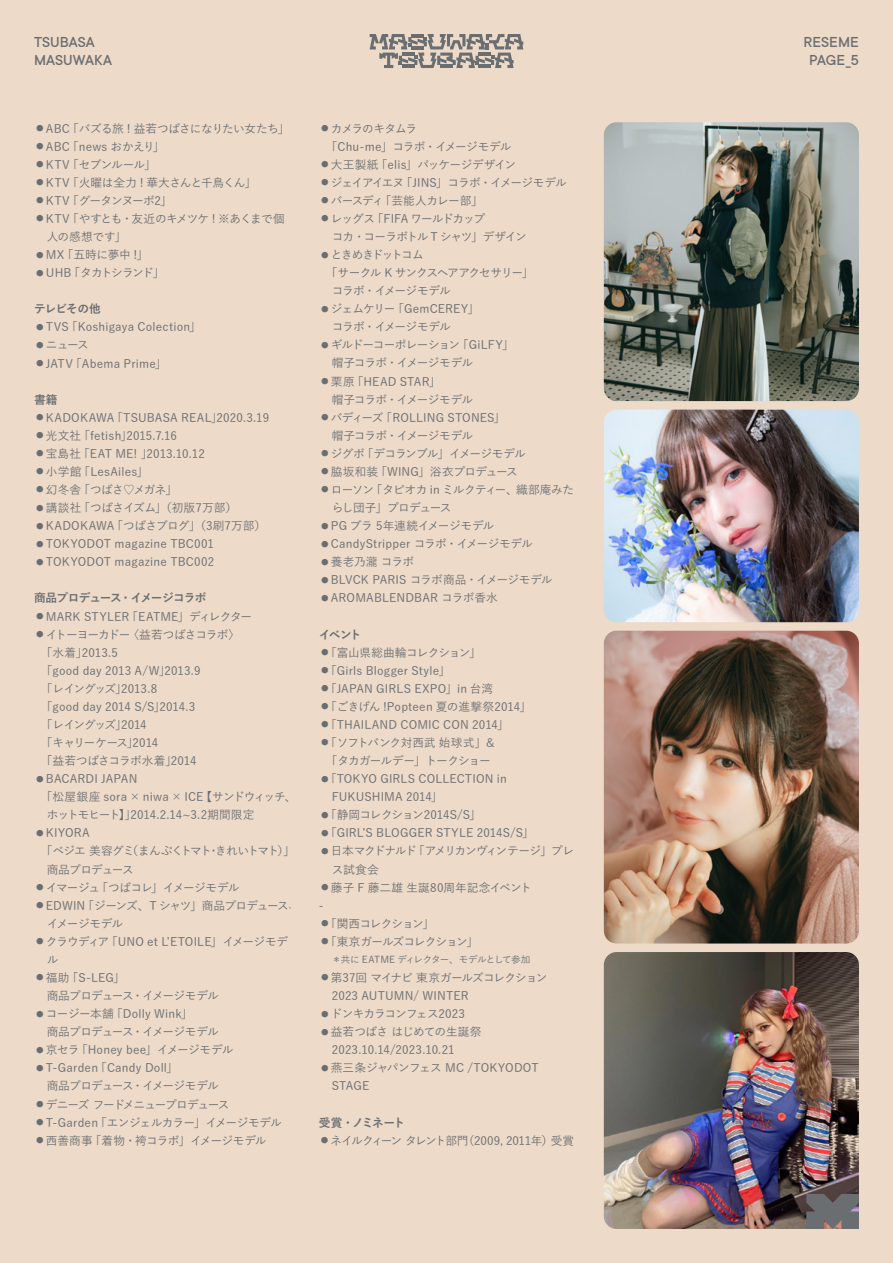
<style>
.page{position:relative;width:893px;height:1263px;background:#eddac9}
.page>*{position:absolute;margin:0;border:0;box-sizing:border-box;transform-origin:0 0}
.t1{font:500 15.9px/18px "TT Commons";color:#6a6e71}
.t2{font:500 11.7px/18px "Yu Go";letter-spacing:-.02em;color:#6a6e71}
.t3{font:500 11.7px "Yu Go";letter-spacing:.015em;color:#6a6e71}
.t4{font:500 11.7px/18px "Yu Go";letter-spacing:-.065em;color:#6a6e71}
.t5{font:500 11.7px/18px "Yu Go";letter-spacing:.005em;color:#6a6e71}
.t6{font:500 11.7px/18px "Yu Go";letter-spacing:-.09em;color:#6a6e71}
.t7{font:500 11.7px/18px "Yu Go";letter-spacing:-.07em;color:#6a6e71}
.t8{font:500 11.7px/18px "Yu Go";letter-spacing:.01em;color:#6a6e71}
.t9{font:500 11.7px/18px "Yu Go";letter-spacing:-.045em;color:#6a6e71}
.t10{font:500 11.7px/18px "Yu Go";letter-spacing:-.055em;color:#6a6e71}
.t11{font:500 11.7px "Yu Go";letter-spacing:-.05em;color:#6a6e71}
.t12{font:500 11.7px "Yu Go";letter-spacing:.02em;color:#6a6e71}
.t13{font:500 11.7px "Yu Go";letter-spacing:-.04em;color:#6a6e71}
.t14{font:700 11.7px "Yu Go";letter-spacing:-.07em;color:#6a6e71}
.t15{font:500 11.7px "Yu Go";letter-spacing:-.1em;color:#6a6e71}
.t16{font:500 11.7px "Yu Go";letter-spacing:-.095em;color:#6a6e71}
.t17{font:500 11.7px "Yu Go";letter-spacing:-.08em;color:#6a6e71}
.t18{font:500 11.7px "Yu Go";color:#6a6e71}
.t19{font:500 11.7px "Yu Go";letter-spacing:-.085em;color:#6a6e71}
.t20{font:500 11.7px "Yu Go";letter-spacing:-.11em;color:#6a6e71}
.t21{font:500 11.7px "Yu Go";letter-spacing:-.075em;color:#6a6e71}
.t22{font:500 11.7px "Yu Go";letter-spacing:-.14em;color:#6a6e71}
.t23{font:500 9.6px "Yu Go";letter-spacing:-.05em;color:#6a6e71}
.s1{font-size:7.65px}
</style>
<div class="page">
<svg style="left:370px;top:34px;width:153px;height:34px"></svg>
<img style="left:604px;top:410px;width:255px;height:212px">
<img style="left:604px;top:631px;width:255px;height:312px">
<img style="left:604px;top:952px;width:255px;height:277px">
<img style="left:604px;top:122px;width:255px;height:279px">
<svg style="left:806px;top:1194px;width:53px;height:35px;background:#6c6b6e"></svg>
<h1 class="t1" style="left:34px;top:33px;width:79px">TSUBASA<br>MASUWAKA</h1>
<h1 class="t1" style="left:803px;top:33px;width:57px;text-align:center">RESEME<br>PAGE_5</h1>
<p class="t11" style="left:36px;top:117px;width:255px"><span class="s1">●</span> ABC「バズる旅 ! 益若つばさになりたい女たち」</p>
<p class="t3" style="left:36px;top:135px;width:130px"><span class="s1">●</span> ABC「news おかえり」</p>
<p class="t2" style="left:36px;top:154px;width:121px"><span class="s1">●</span> KTV「セブンルール」</p>
<p class="t2" style="left:36px;top:172px;width:221px"><span class="s1">●</span> KTV「火曜は全力 ! 華大さんと千鳥くん」</p>
<p class="t4" style="left:36px;top:190px;width:137px"><span class="s1">●</span> KTV「グータンヌーボ2」</p>
<p class="t2" style="left:47px;top:208px;width:240px;text-indent:-11px"><span class="s1">●</span> KTV「やすとも・友近のキメツケ ! ※あくまで個人の感想です」</p>
<p class="t2" style="left:36px;top:244px;width:113px"><span class="s1">●</span> MX「五時に夢中 !」</p>
<p class="t15" style="left:36px;top:262px;width:130px"><span class="s1">●</span> UHB「タカトシランド」</p>
<p class="t14" style="left:34px;top:302px;width:68px">テレビその他</p>
<p class="t3" style="left:36px;top:316px;width:166px"><span class="s1">●</span> TVS「Koshigaya Colection」</p>
<p class="t2" style="left:36px;top:335px;width:54px"><span class="s1">●</span> ニュース</p>
<p class="t12" style="left:36px;top:352px;width:132px"><span class="s1">●</span> JATV「Abema Prime」</p>
<p class="t14" style="left:34px;top:393px;width:25px">書籍</p>
<p class="t3" style="left:36px;top:407px;width:235px"><span class="s1">●</span> KADOKAWA「TSUBASA REAL」2020.3.19</p>
<p class="t3" style="left:36px;top:425px;width:142px"><span class="s1">●</span> 光文社「fetish」2015.7.16</p>
<p class="t5" style="left:36px;top:443px;width:170px"><span class="s1">●</span> 宝島社「EAT ME! 」2013.10.12</p>
<p class="t12" style="left:36px;top:461px;width:114px"><span class="s1">●</span> 小学館「LesAiles」</p>
<p class="t11" style="left:36px;top:479px;width:142px"><span class="s1">●</span> 幻冬舎「つばさ♡メガネ」</p>
<p class="t18" style="left:36px;top:497px;width:203px"><span class="s1">●</span> 講談社「つばさイズム」（初版7万部）</p>
<p class="t5" style="left:36px;top:515px;width:232px"><span class="s1">●</span> KADOKAWA「つばさブログ」（3刷7万部）</p>
<p class="t3" style="left:36px;top:533px;width:179px"><span class="s1">●</span> TOKYODOT magazine TBC001</p>
<p class="t3" style="left:36px;top:551px;width:180px"><span class="s1">●</span> TOKYODOT magazine TBC002</p>
<p class="t14" style="left:34px;top:591px;width:174px">商品プロデュース・イメージコラボ</p>
<p class="t8" style="left:36px;top:606px;width:218px"><span class="s1">●</span> MARK STYLER「EATME」ディレクター</p>
<p class="t2" style="left:41px;top:624px;width:201px;text-indent:-5px"><span class="s1">●</span> イトーヨーカドー〈益若つばさコラボ〉「水着」2013.5<br>「good day 2013 A/W」2013.9<br>「レイングッズ」2013.8<br>「good day 2014 S/S」2014.3<br>「レイングッズ」2014<br>「キャリーケース」2014<br>「益若つばさコラボ水着」2014</p>
<p class="t3" style="left:36px;top:768px;width:103px"><span class="s1">●</span> BACARDI JAPAN</p>
<p class="t3" style="left:41px;top:786px;width:257px">「松屋銀座 sora × niwa × ICE【サンドウィッチ、</p>
<p class="t2" style="left:47px;top:804px;width:209px">ホットモヒート】」2014.2.14~3.2期間限定</p>
<p class="t2" style="left:36px;top:823px;width:55px"><span class="s1">●</span> KIYORA</p>
<p class="t17" style="left:41px;top:840px;width:256px">「ベジエ 美容グミ（まんぷくトマト・きれいトマト）」</p>
<p class="t4" style="left:47px;top:859px;width:88px">商品プロデュース</p>
<p class="t19" style="left:36px;top:876px;width:205px"><span class="s1">●</span> イマージュ「つばコレ」イメージモデル</p>
<p class="t4" style="left:47px;top:895px;width:251px;text-indent:-11px"><span class="s1">●</span> EDWIN「ジーンズ、T シャツ」商品プロデュース<span class="s1">、</span>イメージモデル</p>
<p class="t2" style="left:47px;top:931px;width:243px;text-indent:-11px"><span class="s1">●</span> クラウディア「UNO et L’ETOILE」イメージモデル</p>
<p class="t10" style="left:47px;top:967px;width:173px;text-indent:-11px"><span class="s1">●</span> 福助「S-LEG」<br>商品プロデュース・イメージモデル</p>
<p class="t9" style="left:47px;top:1003px;width:173px;text-indent:-11px"><span class="s1">●</span> コージー本舗「Dolly Wink」<br>商品プロデュース・イメージモデル</p>
<p class="t2" style="left:36px;top:1039px;width:199px"><span class="s1">●</span> 京セラ「Honey bee」イメージモデル</p>
<p class="t2" style="left:47px;top:1057px;width:173px;text-indent:-11px"><span class="s1">●</span> T-Garden「Candy Doll」<br>商品プロデュース・イメージモデル</p>
<p class="t20" style="left:36px;top:1093px;width:195px"><span class="s1">●</span> デニーズ フードメニュープロデュース</p>
<p class="t9" style="left:36px;top:1112px;width:247px"><span class="s1">●</span> T-Garden「エンジェルカラー」イメージモデル</p>
<p class="t9" style="left:36px;top:1130px;width:232px"><span class="s1">●</span> 西善商事「着物・袴コラボ」イメージモデル</p>
<p class="t4" style="left:326px;top:118px;width:187px;text-indent:-5px"><span class="s1">●</span> カメラのキタムラ<br>「Chu-me」コラボ・イメージモデル</p>
<p class="t2" style="left:321px;top:154px;width:196px"><span class="s1">●</span> 大王製紙「elis」パッケージデザイン</p>
<p class="t6" style="left:321px;top:172px;width:247px"><span class="s1">●</span> ジェイアイエヌ「JINS」コラボ・イメージモデル</p>
<p class="t11" style="left:321px;top:190px;width:163px"><span class="s1">●</span> バースディ「芸能人カレー部」</p>
<p class="t6" style="left:332px;top:208px;width:197px;text-indent:-11px"><span class="s1">●</span> レッグス「FIFA ワールドカップ<br>コカ・コーラボトル T シャツ」デザイン</p>
<p class="t22" style="left:321px;top:244px;width:104px"><span class="s1">●</span> ときめきドットコム</p>
<p class="t15" style="left:326px;top:262px;width:209px">「サークル K サンクスヘアアクセサリー」</p>
<p class="t21" style="left:332px;top:280px;width:121px">コラボ・イメージモデル</p>
<p class="t10" style="left:332px;top:298px;width:149px;text-indent:-11px"><span class="s1">●</span> ジェムケリー「GemCEREY」コラボ・イメージモデル</p>
<p class="t4" style="left:332px;top:335px;width:184px;text-indent:-11px"><span class="s1">●</span> ギルドーコーポレーション「GiLFY」帽子コラボ・イメージモデル</p>
<p class="t2" style="left:332px;top:371px;width:143px;text-indent:-11px"><span class="s1">●</span> 栗原「HEAD STAR」<br>帽子コラボ・イメージモデル</p>
<p class="t2" style="left:332px;top:407px;width:175px;text-indent:-11px"><span class="s1">●</span> バディーズ「ROLLING STONES」帽子コラボ・イメージモデル</p>
<p class="t7" style="left:321px;top:443px;width:206px"><span class="s1">●</span> ジグボ「デコランブル」イメージモデル</p>
<p class="t5" style="left:321px;top:461px;width:198px"><span class="s1">●</span> 脇坂和装「WING」浴衣プロデュース</p>
<p class="t7" style="left:332px;top:479px;width:244px;text-indent:-11px"><span class="s1">●</span> ローソン「タピオカ in ミルクティー、織部庵みたらし団子」プロデュース</p>
<p class="t2" style="left:321px;top:515px;width:175px"><span class="s1">●</span> PG ブラ 5年連続イメージモデル</p>
<p class="t3" style="left:321px;top:533px;width:213px"><span class="s1">●</span> CandyStripper コラボ・イメージモデル</p>
<p class="t2" style="left:321px;top:551px;width:95px"><span class="s1">●</span> 養老乃瀧 コラボ</p>
<p class="t2" style="left:321px;top:570px;width:233px"><span class="s1">●</span> BLVCK PARIS コラボ商品・イメージモデル</p>
<p class="t8" style="left:321px;top:588px;width:178px"><span class="s1">●</span> AROMABLENDBAR コラボ香水</p>
<p class="t14" style="left:319px;top:628px;width:44px">イベント</p>
<p class="t2" style="left:321px;top:642px;width:161px"><span class="s1">●</span> 「富山県総曲輪コレクション」</p>
<p class="t12" style="left:321px;top:660px;width:130px"><span class="s1">●</span> 「Girls Blogger Style」</p>
<p class="t3" style="left:321px;top:678px;width:174px"><span class="s1">●</span> 「JAPAN GIRLS EXPO」in 台湾</p>
<p class="t3" style="left:321px;top:696px;width:211px"><span class="s1">●</span> 「ごきげん !Popteen 夏の進撃祭2014」</p>
<p class="t3" style="left:321px;top:714px;width:189px"><span class="s1">●</span> 「THAILAND COMIC CON 2014」</p>
<p class="t7" style="left:321px;top:732px;width:175px;text-align:center"><span class="s1">●</span> 「ソフトバンク対西武 始球式」&amp;「タカガールデー」トークショー</p>
<p class="t8" style="left:332px;top:768px;width:177px;text-indent:-11px"><span class="s1">●</span> 「TOKYO GIRLS COLLECTION in<br>FUKUSHIMA 2014」</p>
<p class="t13" style="left:321px;top:804px;width:161px"><span class="s1">●</span> 「静岡コレクション2014S/S」</p>
<p class="t3" style="left:321px;top:822px;width:214px"><span class="s1">●</span> 「GIRL’S BLOGGER STYLE 2014S/S」</p>
<p class="t6" style="left:332px;top:841px;width:244px;text-indent:-11px"><span class="s1">●</span> 日本マクドナルド「アメリカンヴィンテージ」プレス試食会</p>
<p class="t5" style="left:319px;top:877px;width:214px"><span class="s1">●</span> 藤子 F 藤二雄 生誕80周年記念イベント-</p>
<p class="t16" style="left:321px;top:913px;width:115px"><span class="s1">●</span> 「関西コレクション」</p>
<p class="t16" style="left:321px;top:931px;width:159px"><span class="s1">●</span> 「東京ガールズコレクション」</p>
<p class="t23" style="left:332px;top:951px;width:200px">＊共に EATME ディレクター、モデルとして参加</p>
<p class="t5" style="left:332px;top:967px;width:217px;text-indent:-11px"><span class="s1">●</span> 第37回 マイナビ 東京ガールズコレクション<br>2023 AUTUMN/ WINTER</p>
<p class="t4" style="left:321px;top:1003px;width:145px"><span class="s1">●</span> ドンキカラコンフェス2023</p>
<p class="t2" style="left:332px;top:1021px;width:151px;text-indent:-11px"><span class="s1">●</span> 益若つばさ はじめての生誕祭<br>2023.10.14/2023.10.21</p>
<p class="t2" style="left:332px;top:1057px;width:209px;text-indent:-11px"><span class="s1">●</span> 燕三条ジャパンフェス MC /TOKYODOT<br>STAGE</p>
<p class="t14" style="left:319px;top:1116px;width:88px">受賞・ノミネート</p>
<p class="t13" style="left:321px;top:1129px;width:255px"><span class="s1">●</span> ネイルクィーン タレント部門（2009, 2011年）受賞</p>
</div>
